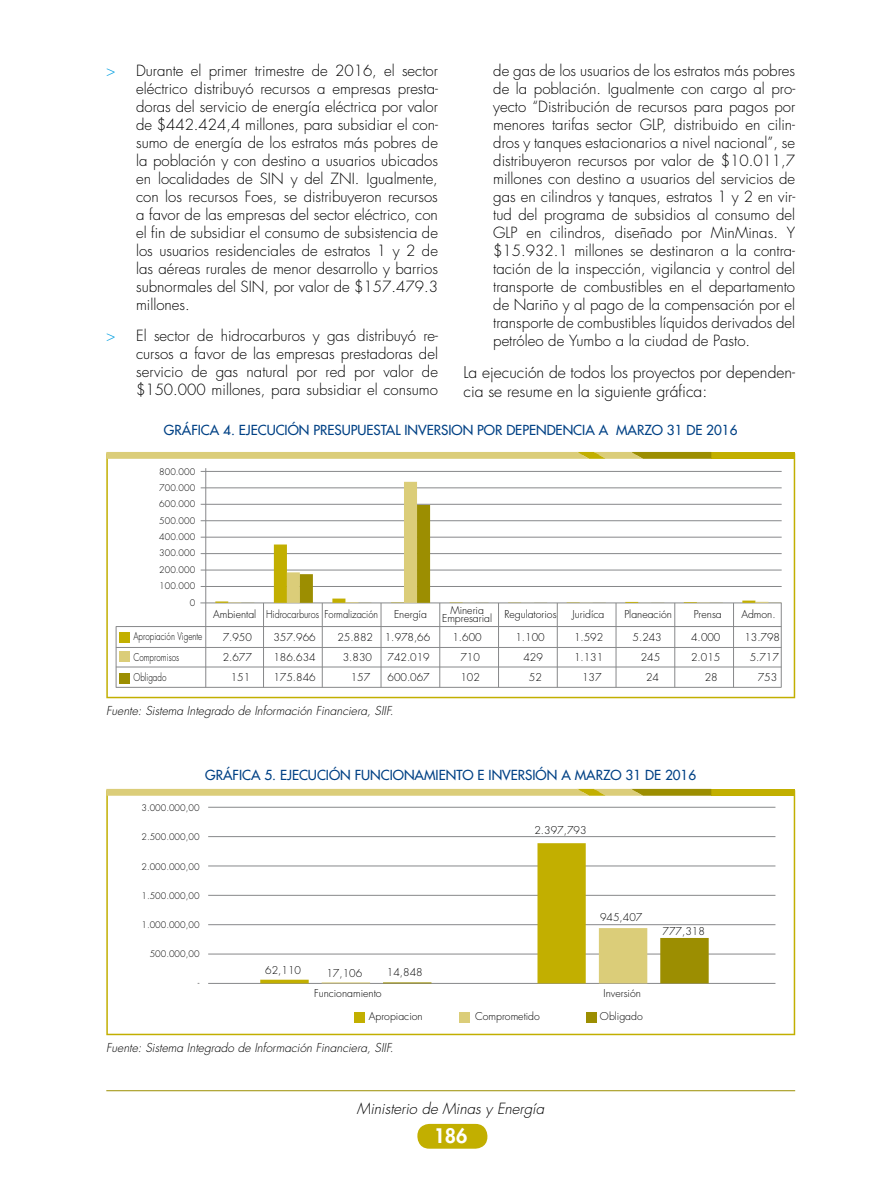
<style>
.page{position:relative;width:893px;height:1188px;background:#fff}
.page>*{position:absolute;margin:0;border:0;box-sizing:border-box;transform-origin:0 0}
.t1{font:800 19.5px "Futura Std";color:#fff}
.t2{font:300 15.75px/18.9px "Futura Std";color:#000}
.t3{font:300 15px/18px "Futura Std";color:#000;text-align:justify}
.t4{font:italic 300 15px "Futura Std";color:#000}
.t5{font:500 13.5px "Futura Std";color:#004185}
.t6{font:italic 300 12px "Futura Std";color:#000}
.t7{font:300 10.5px "Futura Std";color:#000}
.t8{font:300 10.5px/21.1px "Futura Std";color:#000;scale:.77 1}
.t9{font:300 8.85px/16.8px "Futura Std";color:#000;text-align:right}
.s1{color:#009ee0}
</style>
<div class="page">
<hr style="left:106px;top:1090px;width:689px;height:1px;background:#9c8e01">
<div style="left:417px;top:1124px;width:70px;height:25px;background:#c2af00;border-radius:12px"></div>
<svg style="left:106px;top:459px;width:689px;height:239px"></svg>
<div style="left:711px;top:452px;width:84px;height:7px;background:#c2af00"></div>
<svg style="left:106px;top:452px;width:605px;height:7px;background:#d3c66b"></svg>
<svg style="left:106px;top:796px;width:689px;height:239px"></svg>
<div style="left:711px;top:789px;width:84px;height:7px;background:#c2af00"></div>
<svg style="left:106px;top:789px;width:605px;height:7px;background:#d4c66c"></svg>
<p class="t3" style="left:136px;top:62px;width:303px;text-indent:-30px"><span class="s1">&gt;</span> Durante el primer trimestre de 2016, el sector eléctrico distribuyó recursos a empresas presta&shy;doras del servicio de energía eléctrica por valor de $442.424,4 millones, para subsidiar el con&shy;sumo de energía de los estratos más pobres de la población y con destino a usuarios ubicados en localidades de SIN y del ZNI. Igualmente, con los recursos Foes, se distribuyeron recursos a favor de las empresas del sector eléctrico, con el fin de subsidiar el consumo de subsistencia de los usuarios residenciales de estratos 1 y 2 de las aéreas rurales de menor desarrollo y barrios subnormales del SIN, por valor de $157.479.3 millones.</p>
<p class="t3" style="left:136px;top:327px;width:303px;text-indent:-30px"><span class="s1">&gt;</span> El sector de hidrocarburos y gas distribuyó re&shy;cursos a favor de las empresas prestadoras del servicio de gas natural por red por valor de $150.000 millones, para subsidiar el consumo</p>
<p class="t3" style="left:493px;top:62px;width:303px">de gas de los usuarios de los estratos más pobres de la población. Igualmente con cargo al pro&shy;yecto “Distribución de recursos para pagos por menores tarifas sector GLP, distribuido en cilin&shy;dros y tanques estacionarios a nivel nacional”, se distribuyeron recursos por valor de $10.011,7 millones con destino a usuarios del servicios de gas en cilindros y tanques, estratos 1 y 2 en vir&shy;tud del programa de subsidios al consumo del GLP en cilindros, diseñado por MinMinas. Y $15.932.1 millones se destinaron a la contra&shy;tación de la inspección, vigilancia y control del transporte de combustibles en el departamento de Nariño y al pago de la compensación por el transporte de combustibles líquidos derivados del petróleo de Yumbo a la ciudad de Pasto.</p>
<p class="t2" style="left:463px;top:363px;width:333px">La ejecución de todos los proyectos por dependen&shy;cia se resume en la siguiente gráfica:</p>
<p class="t5" style="left:164px;top:422px;width:91px">GRÁFICA 4. EJECUCIÓN</p>
<p class="t5" style="left:313px;top:422px;width:426px">PRESUPUESTAL INVERSION POR DEPENDENCIA A MARZO 31 DE 2016</p>
<p class="t9" style="left:159px;top:463px;width:37px">800.000</p>
<p class="t9" style="left:159px;top:480px;width:37px">700.000</p>
<p class="t9" style="left:159px;top:496px;width:37px">600.000</p>
<p class="t9" style="left:159px;top:512px;width:37px">500.000</p>
<p class="t9" style="left:159px;top:529px;width:37px">400.000</p>
<p class="t9" style="left:159px;top:545px;width:37px">300.000</p>
<p class="t9" style="left:159px;top:561px;width:37px">200.000</p>
<p class="t9" style="left:159px;top:578px;width:37px">100.000<br>0</p>
<p class="t8" style="left:133px;top:626px;width:91px">Apropiación Vigente<br>Compromisos</p>
<p class="t8" style="left:133px;top:667px;width:44px">Obligado</p>
<p class="t7" style="left:213px;top:608px;width:167px">Ambiental Hidrocarburos Formalización</p>
<p class="t7" style="left:394px;top:608px;width:34px">Energía</p>
<p class="t7" style="left:450px;top:603px;width:35px">Mineria</p>
<p class="t7" style="left:442px;top:608px;width:116px">Empresarial Regulatorios</p>
<p class="t7" style="left:573px;top:608px;width:33px">Juridíca</p>
<p class="t7" style="left:624px;top:608px;width:49px">Planeación</p>
<p class="t7" style="left:694px;top:608px;width:30px">Prensa</p>
<p class="t7" style="left:741px;top:608px;width:36px">Admon.</p>
<p class="t7" style="left:223px;top:631px;width:31px">7.950</p>
<p class="t7" style="left:273px;top:631px;width:44px">357.966</p>
<p class="t7" style="left:337px;top:631px;width:94px">25.882 1.978,66</p>
<p class="t7" style="left:452px;top:631px;width:31px">1.600</p>
<p class="t7" style="left:515px;top:631px;width:31px">1.100</p>
<p class="t7" style="left:574px;top:631px;width:31px">1.592</p>
<p class="t7" style="left:633px;top:631px;width:31px">5.243</p>
<p class="t7" style="left:691px;top:631px;width:31px">4.000</p>
<p class="t7" style="left:744px;top:631px;width:37px">13.798</p>
<p class="t7" style="left:223px;top:651px;width:31px">2.677</p>
<p class="t7" style="left:273px;top:651px;width:44px">186.634</p>
<p class="t7" style="left:343px;top:651px;width:31px">3.830</p>
<p class="t7" style="left:388px;top:651px;width:44px">742.019</p>
<p class="t7" style="left:460px;top:651px;width:21px">710</p>
<p class="t7" style="left:524px;top:651px;width:21px">429</p>
<p class="t7" style="left:574px;top:651px;width:31px">1.131</p>
<p class="t7" style="left:641px;top:651px;width:21px">245</p>
<p class="t7" style="left:691px;top:651px;width:31px">2.015</p>
<p class="t7" style="left:750px;top:651px;width:31px">5.717</p>
<p class="t7" style="left:231px;top:671px;width:21px">151</p>
<p class="t7" style="left:273px;top:671px;width:44px">175.846</p>
<p class="t7" style="left:351px;top:671px;width:21px">157</p>
<p class="t7" style="left:388px;top:671px;width:44px">600.067</p>
<p class="t7" style="left:460px;top:671px;width:21px">102</p>
<p class="t7" style="left:529px;top:671px;width:14px">52</p>
<p class="t7" style="left:582px;top:671px;width:21px">137</p>
<p class="t7" style="left:646px;top:671px;width:14px">24</p>
<p class="t7" style="left:705px;top:671px;width:14px">28</p>
<p class="t7" style="left:758px;top:671px;width:21px">753</p>
<p class="t6" style="left:106px;top:703px;width:291px">Fuente: Sistema Integrado de Información Financiera, SIIF.</p>
<p class="t5" style="left:205px;top:766px;width:492px">GRÁFICA 5. EJECUCIÓN FUNCIONAMIENTO E INVERSIÓN A MARZO 31 DE 2016</p>
<p class="t9" style="left:141px;top:800px;width:60px">3.000.000,00</p>
<p class="t9" style="left:141px;top:829px;width:60px">2.500.000,00</p>
<p class="t9" style="left:141px;top:858px;width:60px">2.000.000,00</p>
<p class="t9" style="left:141px;top:887px;width:60px">1.500.000,00</p>
<p class="t9" style="left:141px;top:917px;width:60px">1.000.000,00</p>
<p class="t9" style="left:150px;top:946px;width:51px">500.000,00</p>
<p class="t9" style="left:198px;top:975px;width:3px">-</p>
<p class="t7" style="left:534px;top:824px;width:54px">2.397,793</p>
<p class="t7" style="left:600px;top:910px;width:44px">945,407</p>
<p class="t7" style="left:265px;top:964px;width:37px">62,110</p>
<p class="t7" style="left:326px;top:966px;width:37px">17,106</p>
<p class="t7" style="left:387px;top:966px;width:37px">14,848</p>
<p class="t7" style="left:314px;top:987px;width:69px">Funcionamiento</p>
<p class="t7" style="left:603px;top:987px;width:39px">Inversión</p>
<p class="t7" style="left:369px;top:1010px;width:55px">Apropiacion</p>
<p class="t7" style="left:475px;top:1010px;width:66px">Comprometido</p>
<p class="t7" style="left:600px;top:1010px;width:44px">Obligado</p>
<p class="t6" style="left:106px;top:1040px;width:291px">Fuente: Sistema Integrado de Información Financiera, SIIF.</p>
<p class="t4" style="left:357px;top:1099px;width:192px">Ministerio de Minas y Energía</p>
<h1 class="t1" style="left:434px;top:1124px;width:35px">186</h1>
<p class="t7" style="left:663px;top:924px;width:44px">777,318</p>
</div>
